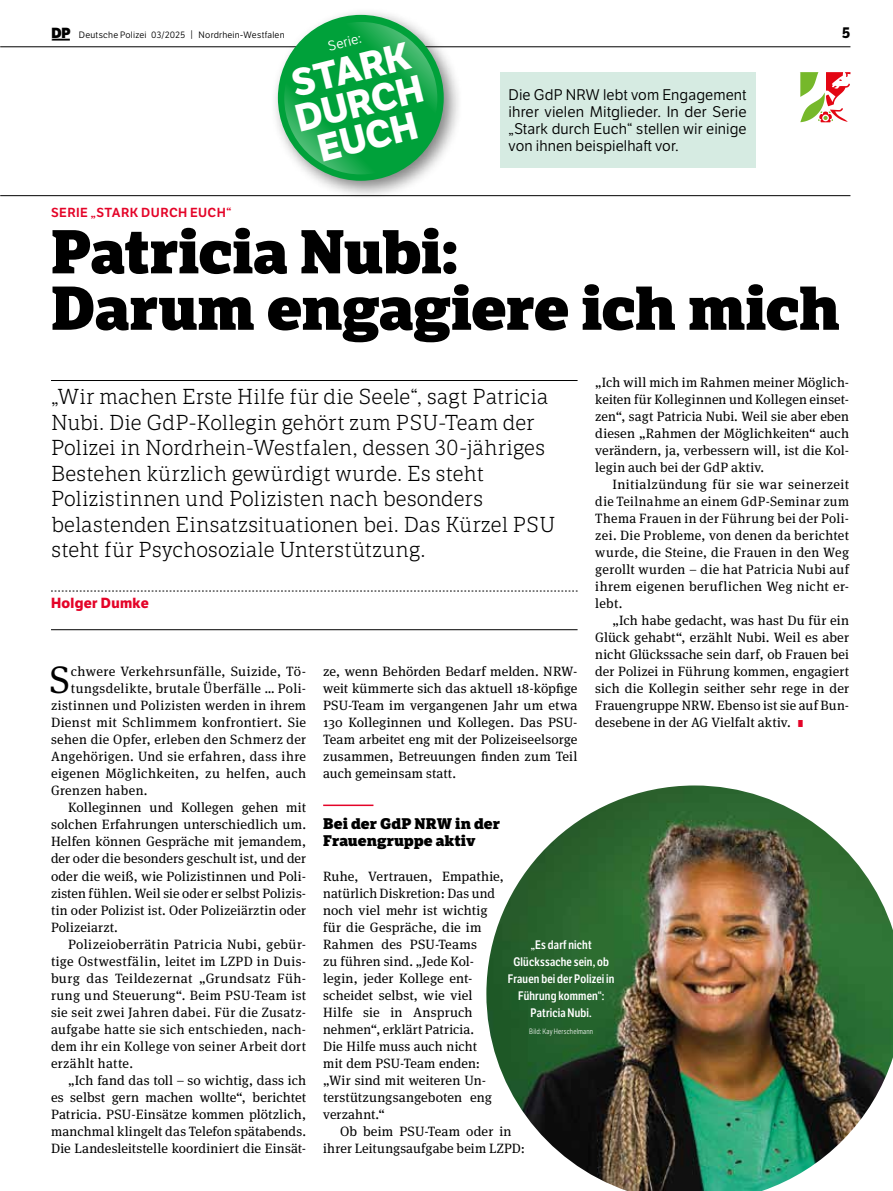
<style>
.page{position:relative;width:893px;height:1191px;background:#fff}
.page>*{position:absolute;margin:0;border:0;box-sizing:border-box;transform-origin:0 0}
.t1{font:800 60px/56.4px "LFT Etica Sheriff";letter-spacing:-.01em;color:#000}
.t2{font:38.25px "Meta Serif Pro";color:#000}
.t3{font:700 37.5px/34.5px "LFT Etica";color:#fff;text-align:center}
.t4{font:300 21px/25.5px "LFT Etica Sheriff";letter-spacing:-.005em;color:#000}
.t5{font:15px/17px "LFT Etica Bk";letter-spacing:.005em;color:#000;text-align:justify}
.t6{font:800 15px/17px "LFT Etica Sheriff";color:#000}
.t7{font:700 15px "LFT Etica";color:#000}
.t8{font:700 14.25px "LFT Etica";letter-spacing:.025em;color:#e40428}
.t9{font:13.5px/17px "Meta Serif Pro";letter-spacing:.015em;color:#000;text-align:justify}
.t10{font:13.5px "Meta Serif Pro";letter-spacing:.035em;color:#000}
.t11{font:13.5px "LFT Etica Bk";color:#fff}
.t12{font:12.75px "LFT Etica SB";letter-spacing:.03em;color:#e40428}
.t13{font:600 12px/17px "LFT Etica Condensed";letter-spacing:.015em;color:#fff;text-align:center}
.t14{font:9px "LFT Etica Bk";letter-spacing:.025em;color:#000}
.t15{font:300 7.5px "LFT Etica Condensed";letter-spacing:.025em;color:#fff}
.s1{font-family:"LFT Etica XB";font-size:14.25px}
.s2{font-size:9.3px}
.s3{font-family:"LFT Etica XB";font-size:9.75px;color:#e40428}
</style>
<div class="page">
<hr style="left:0;top:195px;width:850px;height:1px;background:#000">
<hr style="left:0;top:47px;width:850px;height:1px;background:#000">
<svg style="left:52px;top:39px;width:18px;height:2px"></svg>
<svg style="left:800px;top:72px;width:50px;height:50px"></svg>
<hr style="left:51px;top:380px;width:527px;height:1px;background:#000">
<svg style="left:51px;top:591px;width:527px;height:1px"></svg>
<hr style="left:51px;top:629px;width:527px;height:1px;background:#000">
<hr style="left:323px;top:804px;width:50px;height:2px;background:#e40428">
<div style="left:500px;top:72px;width:255px;height:96px;background:#d6ebe2"></div>
<div style="left:270px;top:7px;width:194px;height:194px;background:#000;opacity:.5"></div>
<div style="left:278px;top:15px;width:166px;height:166px;background:#00a13a;border-radius:50%"></div>
<svg style="left:284px;top:22px;width:153px;height:153px"></svg>
<img style="left:486px;top:785px;width:407px;height:406px">
<p class="t14" style="left:52px;top:29px;width:234px"><span class="s1">DP</span> Deutsche Polizei 03/2025 <span class="s2">|</span> Nordrhein-Westfalen</p>
<p class="t7" style="left:842px;top:23px;width:10px">5</p>
<p class="t11" style="left:327px;top:38px;width:35px;rotate:-14deg">Serie:</p>
<h3 class="t3" style="left:284px;top:69px;width:132px;rotate:-14deg">STARK<br>DURCH<br>EUCH</h3>
<p class="t5" style="left:509px;top:87px;width:240px">Die GdP NRW lebt vom Engagement ihrer vielen Mitglieder. In der Serie „Stark durch Euch“ stellen wir einige von ihnen beispielhaft vor.</p>
<p class="t12" style="left:51px;top:205px;width:182px">SERIE „STARK DURCH EUCH“</p>
<h1 class="t1" style="left:51px;top:224px;width:790px">Patricia Nubi:<br>Darum engagiere ich mich</h1>
<p class="t9" style="left:595px;top:373px;width:255px">„Ich will mich im Rahmen meiner Möglich&shy;keiten für Kolleginnen und Kollegen einset&shy;zen“, sagt Patricia Nubi. Weil sie aber eben diesen „Rahmen der Möglichkeiten“ auch verändern, ja, verbessern will, ist die Kol&shy;legin auch bei der GdP aktiv.</p>
<p class="t9" style="left:595px;top:475px;width:255px;text-indent:17px">Initialzündung für sie war seinerzeit die Teilnahme an einem GdP-Seminar zum Thema Frauen in der Führung bei der Poli&shy;zei. Die Probleme, von denen da berichtet wurde, die Steine, die Frauen in den Weg gerollt wurden – die hat Patricia Nubi auf ihrem eigenen beruflichen Weg nicht er&shy;lebt.</p>
<p class="t9" style="left:595px;top:611px;width:255px;text-indent:17px">„Ich habe gedacht, was hast Du für ein Glück gehabt“, erzählt Nubi. Weil es aber nicht Glückssache sein darf, ob Frauen bei der Polizei in Führung kommen, engagiert sich die Kollegin seither sehr rege in der Frauengruppe NRW. Ebenso ist sie auf Bun&shy;desebene in der AG Vielfalt aktiv. <span class="s3">I</span></p>
<p class="t4" style="left:51px;top:384px;width:506px">„Wir machen Erste Hilfe für die Seele“, sagt Patricia Nubi. Die GdP-Kollegin gehört zum PSU-Team der Polizei in Nordrhein-Westfalen, dessen 30-jähriges Bestehen kürzlich gewürdigt wurde. Es steht Polizistinnen und Polizisten nach besonders belastenden Einsatzsituationen bei. Das Kürzel PSU steht für Psychosoziale Unterstützung.</p>
<p class="t8" style="left:51px;top:594px;width:99px">Holger Dumke</p>
<h2 class="t2" style="left:49px;top:652px;width:22px">S</h2>
<p class="t9" style="left:71px;top:662px;width:237px">chwere Verkehrsunfälle, Suizide, Tö-</p>
<p class="t9" style="left:323px;top:662px;width:256px">ze, wenn Behörden Bedarf melden. NRW&shy;weit kümmerte sich das aktuell 18-köpfige PSU-Team im vergangenen Jahr um etwa 130 Kolleginnen und Kollegen. Das PSU-Team arbeitet eng mit der Polizeiseelsorge zusammen, Betreuungen finden zum Teil auch gemeinsam statt.</p>
<p class="t6" style="left:323px;top:815px;width:178px">Bei der GdP NRW in der<br>Frauengruppe aktiv</p>
<p class="t9" style="left:323px;top:866px;width:182px;text-align:left">Ruhe, Vertrauen, Empathie, natürlich Diskretion: Das und noch viel mehr ist wichtig für die Gespräche, die im<br>Rahmen des PSU-Teams<br>zu führen sind. „Jede Kol&shy;legin, jeder Kollege ent&shy;scheidet selbst, wie viel<br>Hilfe sie in Anspruch nehmen“, erklärt Patricia.<br>Die Hilfe muss auch nicht<br>mit dem PSU-Team enden: „Wir sind mit weiteren Un&shy;terstützungsangeboten eng verzahnt.“</p>
<p class="t9" style="left:323px;top:1121px;width:203px;text-align:center">Ob beim PSU-Team oder in ihrer Leitungsaufgabe beim LZPD:</p>
<p class="t10" style="left:71px;top:679px;width:237px">tungsdelikte, brutale Überfälle … Poli-</p>
<p class="t9" style="left:51px;top:696px;width:257px">zistinnen und Polizisten werden in ihrem</p>
<p class="t9" style="left:51px;top:713px;width:257px">Dienst mit Schlimmem konfrontiert. Sie</p>
<p class="t9" style="left:51px;top:730px;width:257px">sehen die Opfer, erleben den Schmerz der</p>
<p class="t9" style="left:51px;top:747px;width:257px">Angehörigen. Und sie erfahren, dass ihre</p>
<p class="t9" style="left:51px;top:764px;width:257px">eigenen Möglichkeiten, zu helfen, auch</p>
<p class="t9" style="left:51px;top:781px;width:98px">Grenzen haben.</p>
<p class="t9" style="left:68px;top:798px;width:240px">Kolleginnen und Kollegen gehen mit</p>
<p class="t9" style="left:51px;top:815px;width:257px">solchen Erfahrungen unterschiedlich um.</p>
<p class="t9" style="left:51px;top:832px;width:257px">Helfen können Gespräche mit jemandem,</p>
<p class="t9" style="left:51px;top:849px;width:257px">der oder die besonders geschult ist, und der</p>
<p class="t9" style="left:51px;top:866px;width:257px">oder die weiß, wie Polizistinnen und Poli-</p>
<p class="t9" style="left:51px;top:883px;width:257px">zisten fühlen. Weil sie oder er selbst Polizis-</p>
<p class="t9" style="left:51px;top:900px;width:257px">tin oder Polizist ist. Oder Polizeiärztin oder</p>
<p class="t9" style="left:51px;top:917px;width:68px">Polizeiarzt.</p>
<p class="t9" style="left:68px;top:934px;width:240px">Polizeioberrätin Patricia Nubi, gebür-</p>
<p class="t10" style="left:51px;top:951px;width:257px">tige Ostwestfälin, leitet im LZPD in Duis-</p>
<p class="t9" style="left:51px;top:968px;width:257px">burg das Teildezernat „Grundsatz Füh-</p>
<p class="t9" style="left:51px;top:985px;width:257px">rung und Steuerung“. Beim PSU-Team ist</p>
<p class="t9" style="left:51px;top:1002px;width:257px">sie seit zwei Jahren dabei. Für die Zusatz-</p>
<p class="t9" style="left:51px;top:1019px;width:257px">aufgabe hatte sie sich entschieden, nach-</p>
<p class="t9" style="left:51px;top:1036px;width:257px">dem ihr ein Kollege von seiner Arbeit dort</p>
<p class="t9" style="left:51px;top:1053px;width:83px">erzählt hatte.</p>
<p class="t9" style="left:68px;top:1070px;width:240px">„Ich fand das toll – so wichtig, dass ich</p>
<p class="t9" style="left:51px;top:1087px;width:257px">es selbst gern machen wollte“, berichtet</p>
<p class="t9" style="left:51px;top:1104px;width:257px">Patricia. PSU-Einsätze kommen plötzlich,</p>
<p class="t9" style="left:51px;top:1121px;width:257px">manchmal klingelt das Telefon spätabends.</p>
<p class="t9" style="left:51px;top:1138px;width:257px">Die Landesleitstelle koordiniert die Einsät-</p>
<p class="t13" style="left:508px;top:936px;width:108px">„Es darf nicht<br>Glückssache sein, ob<br>Frauen bei der Polizei in<br>Führung kommen“:<br>Patricia Nubi.</p>
<p class="t15" style="left:529px;top:1026px;width:65px">Bild: Kay Herschelmann</p>
</div>
